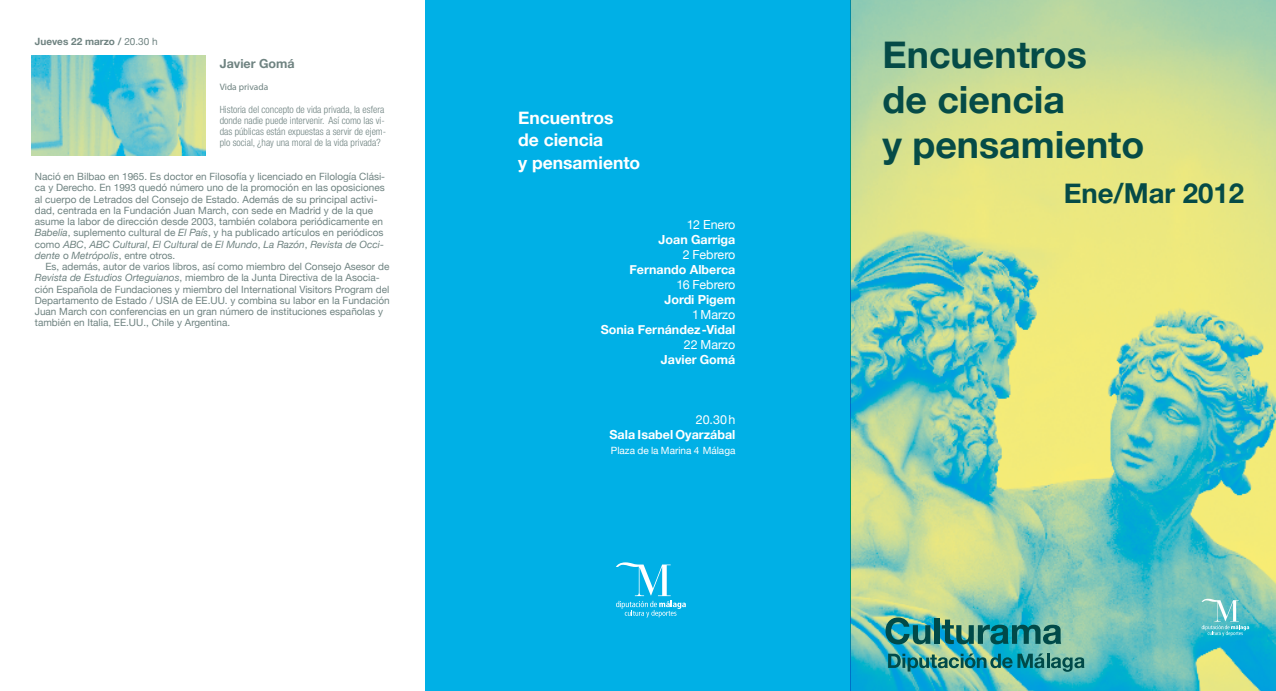
<style>
.page{position:relative;width:1276px;height:691px;background:#fff}
.page>*{position:absolute;margin:0;border:0;box-sizing:border-box;transform-origin:0 0}
.t1{font:700 37.5px/45px "Helvetica Neue";color:#054b47}
.t2{font:700 27.5px "Helvetica Neue";color:#054b47}
.t3{font:700 17.5px/22.5px "Helvetica Neue";color:#fff}
.t4{font:700 12.5px "Helvetica Neue";color:#fff}
.t5{font:12.5px "Helvetica Neue";color:#fff}
.t6{font:700 12.5px "Helvetica Neue";color:#6f8381}
.t7{font:10px/11.2px "Helvetica Neue";color:#6f8381}
.t8{font:300 condensed 10px/11.2px "Helvetica Neue";color:#6f8381}
.t9{font:10px "Helvetica Neue";color:#fff}
.t10{font:700 10px "Helvetica Neue";color:#6f8381}
.t11{font:9.38px "Myriad Pro";color:#6f8381}
.s1{font-weight:400}
.s2{font-style:italic}
</style>
<div class="page">
<div style="left:425px;top:0;width:425px;height:691px;background:#00b0e6"></div>
<img style="left:850px;top:0;width:426px;height:691px">
<img style="left:32px;top:56px;width:174px;height:99px">
<svg style="left:885px;top:617px;width:45px;height:27px"></svg>
<div style="left:934px;top:618px;width:5px;height:26px;background:#004a49"></div>
<svg style="left:942px;top:620px;width:119px;height:24px;background:#378b86"></svg>
<svg style="left:888px;top:653px;width:156px;height:19px;background:#3a9693"></svg>
<hr style="left:1046px;top:654px;width:3px;height:14px;background:#004a49">
<svg style="left:1051px;top:657px;width:33px;height:15px"></svg>
<svg style="left:616px;top:562px;width:70px;height:55px"></svg>
<svg style="left:1201px;top:599px;width:48px;height:37px;background:#6bc6cc"></svg>
<p class="t10" style="left:35px;top:35px;width:124px">Jueves 22 marzo / <span class="s1">20.30 h</span></p>
<p class="t6" style="left:220px;top:55px;width:76px">Javier Gomá</p>
<p class="t11" style="left:220px;top:82px;width:50px">Vida privada</p>
<p class="t8" style="left:220px;top:103px;width:168px">Historia del concepto de vida privada, la esfera donde nadie puede intervenir. Así como las vi&shy;das públicas están expuestas a servir de ejem&shy;plo social, ¿hay una moral de la vida privada?</p>
<p class="t7" style="left:35px;top:171px;width:352px">Nació en Bilbao en 1965. Es doctor en Filosofía y licenciado en Filología Clási&shy;ca y Derecho. En 1993 quedó número uno de la promoción en las oposiciones al cuerpo de Letrados del Consejo de Estado. Además de su principal activi&shy;dad, centrada en la Fundación Juan March, con sede en Madrid y de la que asume la labor de dirección desde 2003, también colabora periódicamente en <span class="s2">Babelia</span>, suplemento cultural de <span class="s2">El País</span>, y ha publicado artículos en periódicos como <span class="s2">ABC</span>, <span class="s2">ABC Cultural</span>, <span class="s2">El Cultural</span> de <span class="s2">El Mundo</span>, <span class="s2">La Razón</span>, <span class="s2">Revista de Occi&shy;dente</span> o <span class="s2">Metrópolis</span>, entre otros.</p>
<p class="t7" style="left:35px;top:261px;width:356px;text-indent:11px">Es, además, autor de varios libros, así como miembro del Consejo Asesor de <span class="s2">Revista de Estudios Orteguianos</span>, miembro de la Junta Directiva de la Asocia&shy;ción Española de Fundaciones y miembro del International Visitors Program del Departamento de Estado / USIA de EE.UU. y combina su labor en la Fundación Juan March con conferencias en un gran número de instituciones españolas y también en Italia, EE.UU., Chile y Argentina.</p>
<h3 class="t3" style="left:518px;top:106px;width:124px">Encuentros<br>de ciencia<br>y pensamiento</h3>
<p class="t5" style="left:686px;top:217px;width:50px">12 Enero</p>
<p class="t4" style="left:658px;top:232px;width:78px">Joan Garriga</p>
<p class="t5" style="left:683px;top:247px;width:54px">2 Febrero</p>
<p class="t4" style="left:629px;top:262px;width:108px">Fernando Alberca</p>
<p class="t5" style="left:676px;top:277px;width:60px">16 Febrero</p>
<p class="t4" style="left:664px;top:292px;width:73px">Jordi Pigem</p>
<p class="t5" style="left:692px;top:307px;width:45px">1 Marzo</p>
<p class="t4" style="left:600px;top:322px;width:136px">Sonia Fernández-Vidal</p>
<p class="t5" style="left:684px;top:337px;width:53px">22 Marzo</p>
<p class="t4" style="left:661px;top:352px;width:76px">Javier Gomá</p>
<p class="t5" style="left:696px;top:412px;width:41px">20.30 h</p>
<p class="t4" style="left:609px;top:427px;width:127px">Sala Isabel Oyarzábal</p>
<p class="t9" style="left:611px;top:444px;width:126px">Plaza de la Marina 4 Málaga</p>
<h1 class="t1" style="left:882px;top:31px;width:263px">Encuentros<br>de ciencia<br>y pensamiento</h1>
<h2 class="t2" style="left:1063px;top:176px;width:182px">Ene/Mar 2012</h2>
</div>
